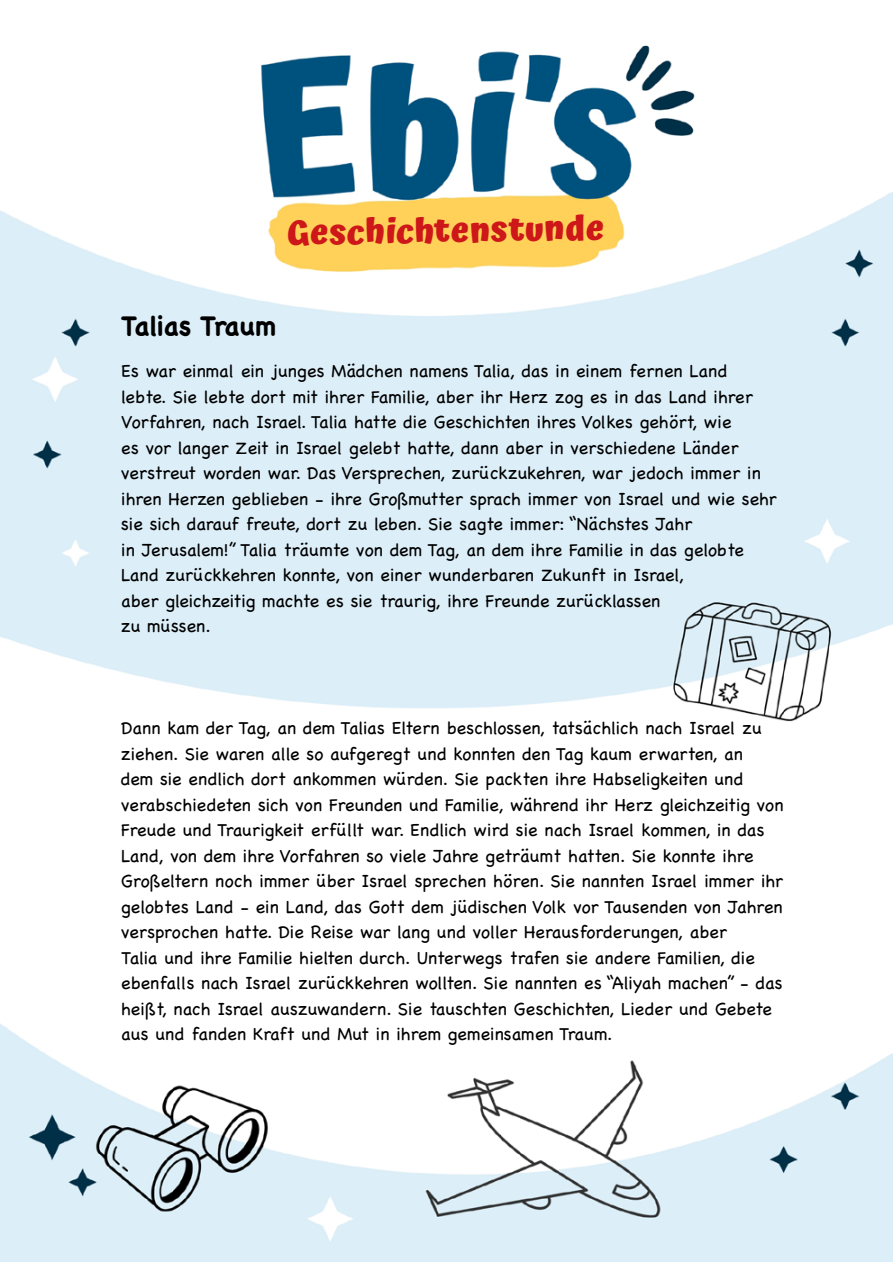
<style>
.page{position:relative;width:893px;height:1263px;background:#fff}
.page>*{position:absolute;margin:0;border:0;box-sizing:border-box;transform-origin:0 0}
.t1{font:700 34.5px "Atma";color:#cd1719}
.t2{font:700 27px "Chalkboard";letter-spacing:-.02em;color:#000}
.t3{font:18px/25.5px "Chalkboard";color:#000}
</style>
<div class="page">
<img style="left:1px;top:45px;width:891px;height:1217px">
<h1 class="t1" style="left:286px;top:213px;width:319px;rotate:-1deg">Geschichtenstunde</h1>
<h2 class="t2" style="left:121px;top:310px;width:156px">Talias Traum</h2>
<p class="t3" style="left:121px;top:358px;width:657px">Es war einmal ein junges Mädchen namens Talia, das in einem fernen Land lebte. Sie lebte dort mit ihrer Familie, aber ihr Herz zog es in das Land ihrer Vorfahren, nach Israel. Talia hatte die Geschichten ihres Volkes gehört, wie<br>es vor langer Zeit in Israel gelebt hatte, dann aber in verschiedene Länder verstreut worden war. Das Versprechen, zurückzukehren, war jedoch immer in ihren Herzen geblieben - ihre Großmutter sprach immer von Israel und wie sehr sie sich darauf freute, dort zu leben. Sie sagte immer: “Nächstes Jahr<br>in Jerusalem!” Talia träumte von dem Tag, an dem ihre Familie in das gelobte Land zurückkehren konnte, von einer wunderbaren Zukunft in Israel,<br>aber gleichzeitig machte es sie traurig, ihre Freunde zurücklassen<br>zu müssen.</p>
<p class="t3" style="left:121px;top:715px;width:664px">Dann kam der Tag, an dem Talias Eltern beschlossen, tatsächlich nach Israel zu ziehen. Sie waren alle so aufgeregt und konnten den Tag kaum erwarten, an<br>dem sie endlich dort ankommen würden. Sie packten ihre Habseligkeiten und verabschiedeten sich von Freunden und Familie, während ihr Herz gleichzeitig von Freude und Traurigkeit erfüllt war. Endlich wird sie nach Israel kommen, in das Land, von dem ihre Vorfahren so viele Jahre geträumt hatten. Sie konnte ihre Großeltern noch immer über Israel sprechen hören. Sie nannten Israel immer ihr gelobtes Land - ein Land, das Gott dem jüdischen Volk vor Tausenden von Jahren versprochen hatte. Die Reise war lang und voller Herausforderungen, aber<br>Talia und ihre Familie hielten durch. Unterwegs trafen sie andere Familien, die ebenfalls nach Israel zurückkehren wollten. Sie nannten es “Aliyah machen” - das heißt, nach Israel auszuwandern. Sie tauschten Geschichten, Lieder und Gebete aus und fanden Kraft und Mut in ihrem gemeinsamen Traum.</p>
</div>
